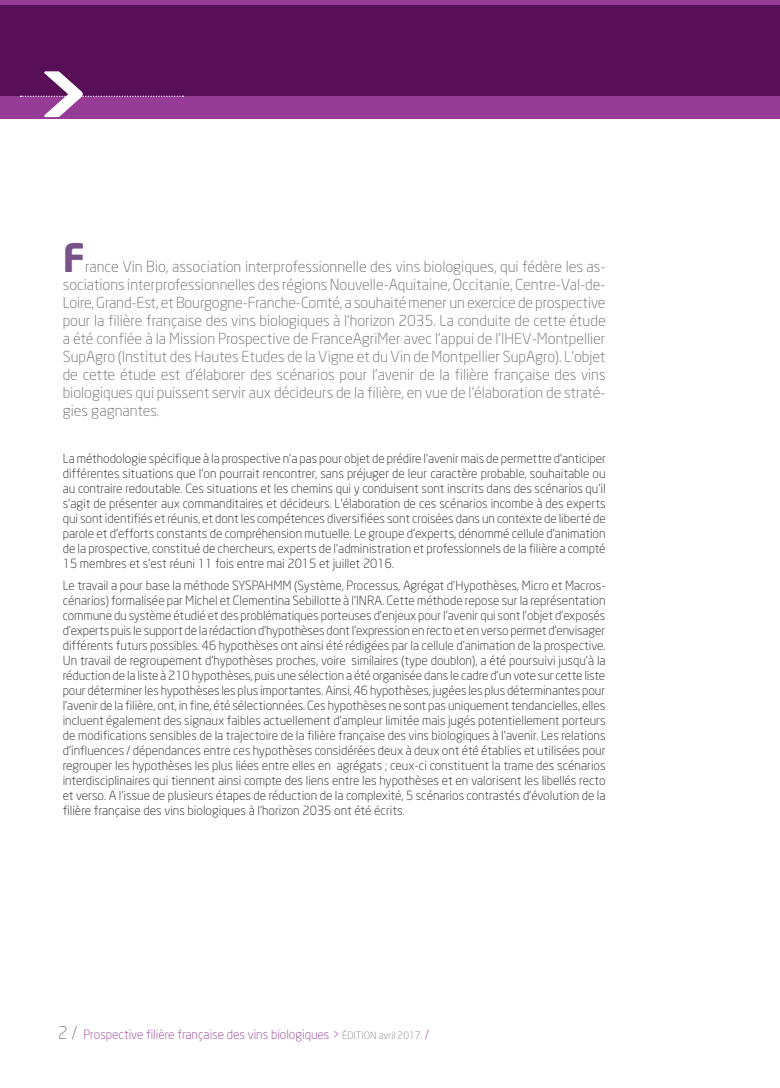
<style>
.page{position:relative;width:780px;height:1088px;background:#fff}
.page>*{position:absolute;margin:0;border:0;box-sizing:border-box;transform-origin:0 0}
.t1{font:700 90px "Neo Sans";color:#fff}
.Chapô{font:700 38.75px "Neo Sans";color:#7a528a}
.Chapô-2{font:300 15px/18px "Neo Sans";color:#6c6d70;text-align:justify}
.TEXTE{font:300 12.5px/15px "Neo Sans";color:#231f20;text-align:justify}
.t2{font:300 12.5px "Neo Sans";color:#973c96}
.s1{font-size:17.5px;color:#808285}
.s2{font-size:10px;color:#808285}
</style>
<div class="page">
<div style="left:0;top:0;width:780px;height:96px;background:#973c96"></div>
<svg style="left:0;top:5px;width:780px;height:113px;background:#641663"></svg>
<svg style="left:20px;top:96px;width:163px;height:1px"></svg>
<h1 class="t1" style="left:35px;top:38px;width:60px">&gt;</h1>
<p class="Chapô" style="left:63px;top:233px;width:24px">F</p>
<p class="Chapô-2" style="left:63px;top:257px;width:544px;text-indent:23px">rance Vin Bio, association interprofessionnelle des vins biologiques, qui fédère les as&shy;sociations interprofessionnelles des régions Nouvelle-Aquitaine, Occitanie, Centre-Val-de-Loire, Grand-Est, et Bourgogne-Franche-Comté, a souhaité mener un exercice de prospective pour la filière française des vins biologiques à l’horizon 2035. La conduite de cette étude a été confiée à la Mission Prospective de FranceAgriMer avec l’appui de l’IHEV-Montpellier SupAgro (Institut des Hautes Etudes de la Vigne et du Vin de Montpellier SupAgro). L’objet de cette étude est d’élaborer des scénarios pour l’avenir de la filière française des vins biologiques qui puissent servir aux décideurs de la filière, en vue de l’élaboration de straté&shy;gies gagnantes.</p>
<p class="TEXTE" style="left:63px;top:451px;width:545px">La méthodologie spécifique à la prospective n’a pas pour objet de prédire l’avenir mais de permettre d’anticiper différentes situations que l’on pourrait rencontrer, sans préjuger de leur caractère probable, souhaitable ou au contraire redoutable. Ces situations et les chemins qui y conduisent sont inscrits dans des scénarios qu’il s’agit de présenter aux commanditaires et décideurs. L’élaboration de ces scénarios incombe à des experts qui sont identifiés et réunis, et dont les compétences diversifiées sont croisées dans un contexte de liberté de parole et d’efforts constants de compréhension mutuelle. Le groupe d’experts, dénommé cellule d’animation de la prospective, constitué de chercheurs, experts de l’administration et professionnels de la filière a compté 15 membres et s’est réuni 11 fois entre mai 2015 et juillet 2016.</p>
<p class="TEXTE" style="left:63px;top:578px;width:544px">Le travail a pour base la méthode SYSPAHMM (Système, Processus, Agrégat d’Hypothèses, Micro et Macros&shy;cénarios) formalisée par Michel et Clementina Sebillotte à l’INRA. Cette méthode repose sur la représentation commune du système étudié et des problématiques porteuses d’enjeux pour l’avenir qui sont l’objet d’exposés d’experts puis le support de la rédaction d’hypothèses dont l’expression en recto et en verso permet d’envisager différents futurs possibles. 46 hypothèses ont ainsi été rédigées par la cellule d’animation de la prospective.<br>Un travail de regroupement d’hypothèses proches, voire similaires (type doublon), a été poursuivi jusqu’à la réduction de la liste à 210 hypothèses, puis une sélection a été organisée dans le cadre d’un vote sur cette liste pour déterminer les hypothèses les plus importantes. Ainsi, 46 hypothèses, jugées les plus déterminantes pour l’avenir de la filière, ont, in fine, été sélectionnées. Ces hypothèses ne sont pas uniquement tendancielles, elles incluent également des signaux faibles actuellement d’ampleur limitée mais jugés potentiellement porteurs de modifications sensibles de la trajectoire de la filière française des vins biologiques à l’avenir. Les relations d’influences / dépendances entre ces hypothèses considérées deux à deux ont été établies et utilisées pour regrouper les hypothèses les plus liées entre elles en agrégats ; ceux-ci constituent la trame des scénarios interdisciplinaires qui tiennent ainsi compte des liens entre les hypothèses et en valorisent les libellés recto et verso. A l’issue de plusieurs étapes de réduction de la complexité, 5 scénarios contrastés d’évolution de la filière française des vins biologiques à l’horizon 2035 ont été écrits.</p>
<p class="t2" style="left:58px;top:1027px;width:373px"><span class="s1">2 /</span> Prospective filière française des vins biologiques &gt; <span class="s2">ÉDITION avril 2017.</span> /</p>
</div>
